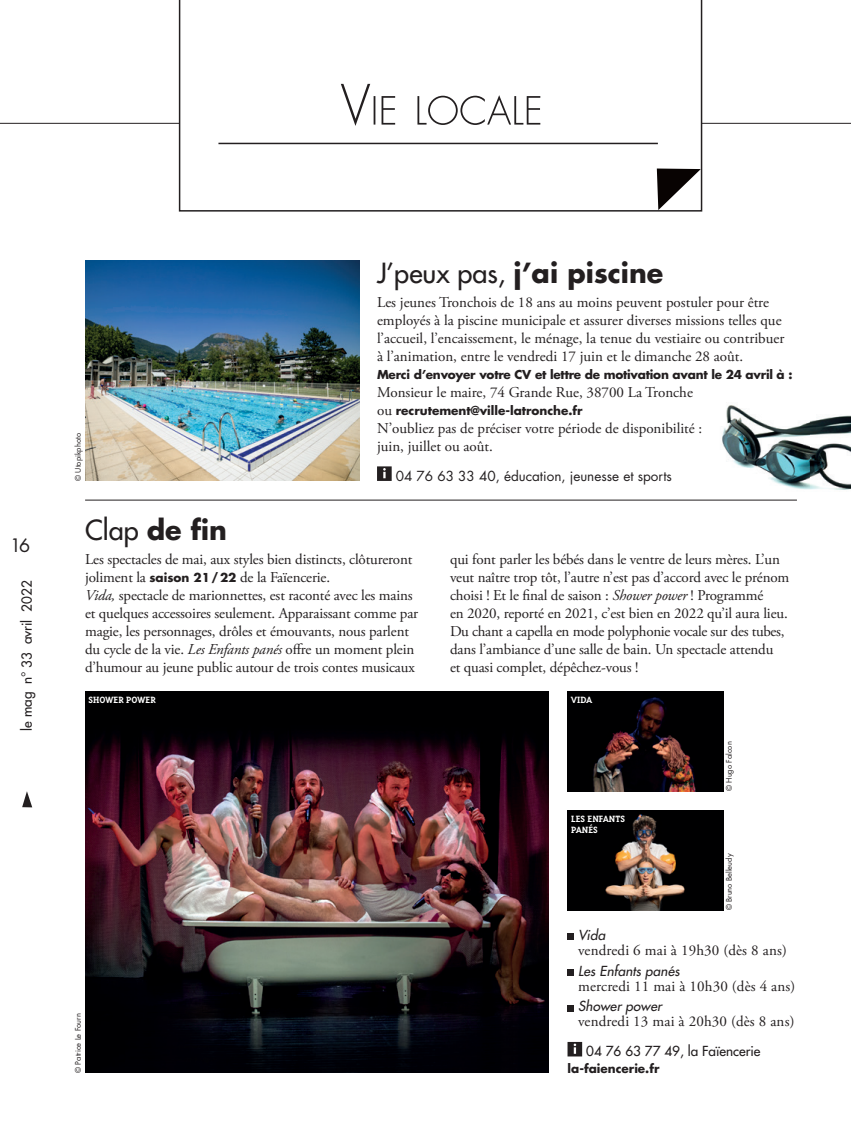
<style>
.page{position:relative;width:851px;height:1127px;background:#fff}
.page>*{position:absolute;margin:0;border:0;box-sizing:border-box;transform-origin:0 0}
.t1{font:700 27px "Futura";color:#231f20}
.t2{font:18px "Futura";color:#231f20}
.t3{font:15px/18px "Adobe Garamond Pro";letter-spacing:-.01em;color:#231f20}
.t4{font:15px "Adobe Garamond Pro";letter-spacing:.01em;color:#231f20}
.t5{font:13.5px "Futura";color:#231f20}
.t6{font:13.5px "Futura";color:#231f20}
.t7{font:italic 13.5px "Futura";letter-spacing:.01em;color:#231f20}
.t8{font:700 12px "Futura";letter-spacing:-.02em;color:#231f20}
.t9{font:700 12px "Futura";color:#231f20}
.t10{font:700 10.5px/10.5px "Triplex Serif OT";letter-spacing:.01em;color:#fff}
.t11{font:7.5px "Futura";color:#231f20}
.s1{font-weight:400}
.s2{font-family:"Adobe Garamond Pro";font-weight:400;font-size:15px}
.s3{font-family:"Futura";font-weight:700;font-size:12px}
.s4{font-style:italic}
</style>
<div class="page">
<img style="left:690px;top:405px;width:160px;height:96px">
<img style="left:85px;top:691px;width:463px;height:382px">
<hr style="left:0;top:123px;width:850px;height:1px;background:#231f20">
<svg style="left:377px;top:466px;width:14px;height:15px"></svg>
<div style="left:567px;top:933px;width:7px;height:7px;background:#231f20"></div>
<div style="left:567px;top:969px;width:7px;height:7px;background:#231f20"></div>
<div style="left:567px;top:1005px;width:7px;height:6px;background:#231f20"></div>
<svg style="left:567px;top:1042px;width:15px;height:14px"></svg>
<hr style="left:85px;top:500px;width:711px;height:1px;background:#231f20">
<img style="left:567px;top:810px;width:156px;height:100px">
<img style="left:567px;top:691px;width:156px;height:100px">
<img style="left:85px;top:261px;width:274px;height:220px">
<svg style="left:22px;top:791px;width:10px;height:16px"></svg>
<svg style="left:179px;top:0;width:523px;height:212px"></svg>
<svg style="left:341px;top:84px;width:199px;height:42px"></svg>
<hr style="left:218px;top:143px;width:439px;height:1px;background:#231f20">
<svg style="left:656px;top:168px;width:44px;height:42px"></svg>
<p class="t2" style="left:10px;top:533px;width:22px">16</p>
<p class="t5" style="left:18px;top:730px;width:152px;rotate:-90deg">le mag n° 33 avril 2022</p>
<p class="t11" style="left:73px;top:481px;width:49px;rotate:-90deg">© Utopikphoto</p>
<h1 class="t1" style="left:377px;top:254px;width:288px"><span class="s1">J’peux pas,</span> j’ai piscine</h1>
<p class="t3" style="left:377px;top:294px;width:408px">Les jeunes Tronchois de 18 ans au moins peuvent postuler pour être employés à la piscine municipale et assurer diverses missions telles que l’accueil, l’encaissement, le ménage, la tenue du vestiaire ou contribuer à l’animation, entre le vendredi 17 juin et le dimanche 28 août.</p>
<p class="t8" style="left:377px;top:366px;width:417px">Merci d’envoyer votre CV et lettre de motivation avant le 24 avril à :</p>
<p class="t3" style="left:377px;top:384px;width:317px">Monsieur le maire, 74 Grande Rue, 38700 La Tronche</p>
<p class="t9" style="left:377px;top:402px;width:207px"><span class="s2">ou</span> recrutement@ville-latronche.fr</p>
<p class="t3" style="left:377px;top:420px;width:327px">N’oubliez pas de préciser votre période de disponibilité : juin, juillet ou août.</p>
<p class="t6" style="left:396px;top:467px;width:277px">04 76 63 33 40, éducation, jeunesse et sports</p>
<h1 class="t1" style="left:85px;top:511px;width:143px"><span class="s1">Clap</span> de fin</h1>
<p class="t3" style="left:85px;top:551px;width:334px">Les spectacles de mai, aux styles bien distincts, clôtureront joliment la <span class="s3">saison 21 / 22</span> de la Faïencerie.<br><span class="s4">Vida,</span> spectacle de marionnettes, est raconté avec les mains et quelques accessoires seulement. Apparaissant comme par magie, les personnages, drôles et émouvants, nous parlent du cycle de la vie. <span class="s4">Les Enfants panés</span> offre un moment plein d’humour au jeune public autour de trois contes musicaux</p>
<p class="t3" style="left:450px;top:551px;width:341px">qui font parler les bébés dans le ventre de leurs mères. L’un veut naître trop tôt, l’autre n’est pas d’accord avec le prénom choisi ! Et le final de saison : <span class="s4">Shower power</span> ! Programmé<br>en 2020, reporté en 2021, c’est bien en 2022 qu’il aura lieu.<br>Du chant a capella en mode polyphonie vocale sur des tubes, dans l’ambiance d’une salle de bain. Un spectacle attendu<br>et quasi complet, dépêchez-vous !</p>
<p class="t10" style="left:88px;top:695px;width:69px">SHOWER POWER</p>
<p class="t10" style="left:571px;top:695px;width:22px">VIDA</p>
<p class="t10" style="left:571px;top:814px;width:55px">LES ENFANTS<br>PANÉS</p>
<p class="t11" style="left:723px;top:791px;width:51px;rotate:-90deg">© Hugo Falcon</p>
<p class="t11" style="left:723px;top:910px;width:58px;rotate:-90deg">© Bruno Belleudy</p>
<p class="t11" style="left:73px;top:1073px;width:61px;rotate:-90deg">© Patrice Le Fourn</p>
<p class="t7" style="left:578px;top:926px;width:29px">Vida</p>
<p class="t4" style="left:578px;top:941px;width:210px">vendredi 6 mai à 19h30 (dès 8 ans)</p>
<p class="t7" style="left:578px;top:962px;width:103px">Les Enfants panés</p>
<p class="t4" style="left:578px;top:977px;width:219px">mercredi 11 mai à 10h30 (dès 4 ans)</p>
<p class="t7" style="left:578px;top:998px;width:85px">Shower power</p>
<p class="t4" style="left:578px;top:1013px;width:218px">vendredi 13 mai à 20h30 (dès 8 ans)</p>
<p class="t5" style="left:586px;top:1043px;width:176px">04 76 63 77 49, la Faïencerie</p>
<p class="t9" style="left:567px;top:1060px;width:93px">la-faiencerie.fr</p>
</div>
